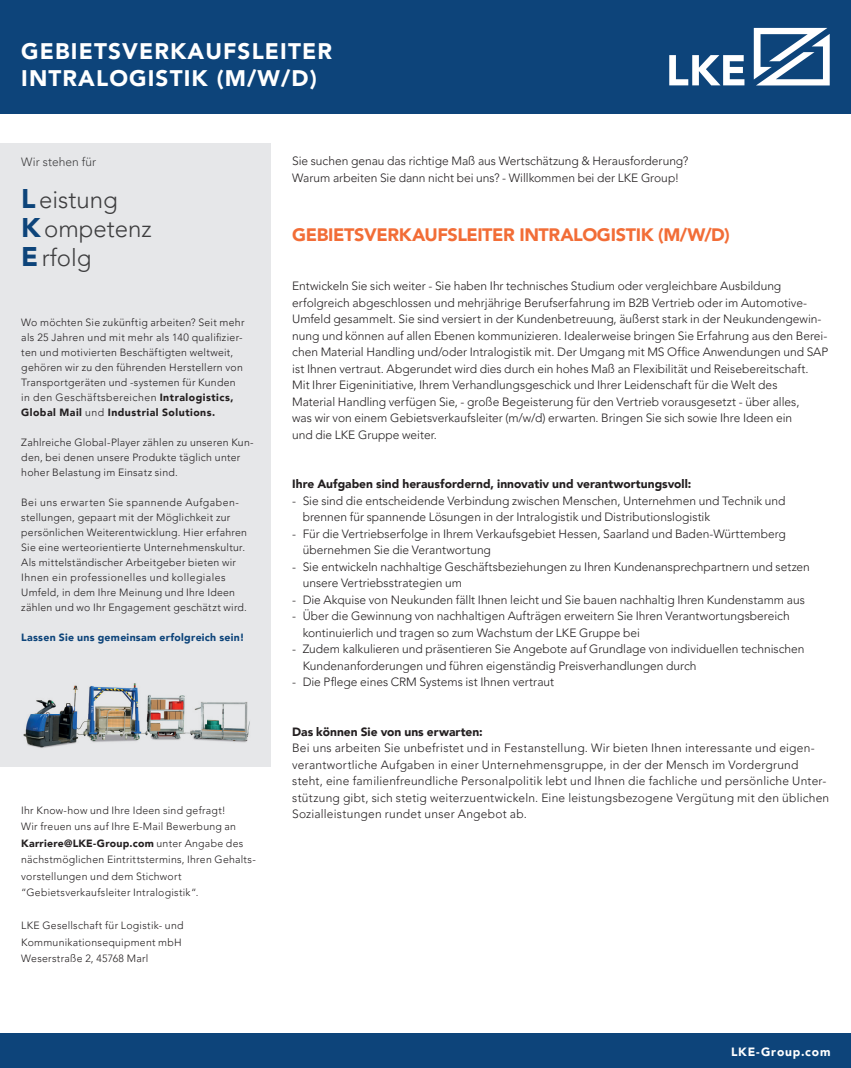
<style>
.page{position:relative;width:851px;height:1068px;background:#fff}
.page>*{position:absolute;margin:0;border:0;box-sizing:border-box;transform-origin:0 0}
.t1{font:300 24px/28.5px "Avenir LT Pro";color:#3e3e3f}
.t2{font:900 22.5px/27px "Avenir LT Pro";letter-spacing:.05em;color:#fff}
.t3{font:900 18px "Avenir LT Pro";letter-spacing:-.02em;color:#f26d37}
.t4{font:300 12px/16.5px "Avenir LT Pro";color:#231f20}
.t5{font:300 12px/16.5px "Avenir LT Pro";letter-spacing:.02em;color:#231f20}
.t6{font:900 12px "Avenir LT Pro";color:#231f20}
.t7{font:900 12px "Avenir LT Pro";letter-spacing:.07em;color:#fff}
.t8{font:300 12px "Avenir LT Pro";color:#3e3e3f}
.t9{font:300 10.5px/15px "Avenir LT Pro";letter-spacing:.025em;color:#231f20}
.t10{font:900 10.5px "Avenir LT Pro";letter-spacing:.025em;color:#0d447a}
.s1{font-weight:900;font-size:27px;color:#0d447a}
.s2{font-weight:900}
</style>
<div class="page">
<div style="left:0;top:144px;width:271px;height:623px;background:#e6e7e9"></div>
<div style="left:0;top:0;width:850px;height:113px;background:#0d447a"></div>
<div style="left:0;top:1033px;width:850px;height:34px;background:#0d447a"></div>
<img style="left:23px;top:683px;width:227px;height:65px">
<svg style="left:753px;top:28px;width:76px;height:57px"></svg>
<svg style="left:669px;top:55px;width:75px;height:30px"></svg>
<h2 class="t2" style="left:21px;top:37px;width:312px">GEBIETSVERKAUFSLEITER<br>INTRALOGISTIK (M/W/D)</h2>
<p class="t8" style="left:21px;top:154px;width:76px">Wir stehen für</p>
<h1 class="t1" style="left:21px;top:186px;width:132px"><span class="s1">L</span> eistung<br><span class="s1">K</span>ompetenz<br><span class="s1">E</span>rfolg</h1>
<p class="t9" style="left:21px;top:314px;width:225px">Wo möchten Sie zukünftig arbeiten? Seit mehr als 25 Jahren und mit mehr als 140 qualifizier&shy;ten und motivierten Beschäftigten weltweit, gehören wir zu den führenden Herstellern von Transportgeräten und -systemen für Kunden in den Geschäftsbereichen <span class="s2">Intralogistics, Global Mail</span> und <span class="s2">Industrial Solutions.</span></p>
<p class="t9" style="left:21px;top:434px;width:234px">Zahlreiche Global-Player zählen zu unseren Kun&shy;den, bei denen unsere Produkte täglich unter hoher Belastung im Einsatz sind.</p>
<p class="t9" style="left:21px;top:494px;width:227px">Bei uns erwarten Sie spannende Aufgaben&shy;stellungen, gepaart mit der Möglichkeit zur persönlichen Weiterentwicklung. Hier erfahren Sie eine werteorientierte Unternehmenskultur.<br>Als mittelständischer Arbeitgeber bieten wir Ihnen ein professionelles und kollegiales Umfeld, in dem Ihre Meinung und Ihre Ideen zählen und wo Ihr Engagement geschätzt wird.</p>
<p class="t10" style="left:21px;top:630px;width:225px">Lassen Sie uns gemeinsam erfolgreich sein!</p>
<p class="t9" style="left:21px;top:801px;width:236px;line-height:16.5px">Ihr Know-how und Ihre Ideen sind gefragt!<br>Wir freuen uns auf Ihre E-Mail Bewerbung an <span class="s2">Karriere@LKE-Group.com</span> unter Angabe des nächstmöglichen Eintrittstermins, Ihren Gehalts&shy;vorstellungen und dem Stichwort “Gebietsverkaufsleiter Intralogistik“.</p>
<p class="t9" style="left:21px;top:917px;width:164px;line-height:16.5px">LKE Gesellschaft für Logistik- und<br>Kommunikationsequipment mbH<br>Weserstraße 2, 45768 Marl</p>
<p class="t4" style="left:292px;top:153px;width:397px">Sie suchen genau das richtige Maß aus Wertschätzung &amp; Herausforderung?<br>Warum arbeiten Sie dann nicht bei uns? - Willkommen bei der LKE Group!</p>
<h3 class="t3" style="left:292px;top:223px;width:439px">GEBIETSVERKAUFSLEITER INTRALOGISTIK (M/W/D)</h3>
<p class="t4" style="left:292px;top:277px;width:537px">Entwickeln Sie sich weiter - Sie haben Ihr technisches Studium oder vergleichbare Ausbildung erfolgreich abgeschlossen und mehrjährige Berufserfahrung im B2B Vertrieb oder im Automotive-Umfeld gesammelt. Sie sind versiert in der Kundenbetreuung, äußerst stark in der Neukundengewin&shy;nung und können auf allen Ebenen kommunizieren. Idealerweise bringen Sie Erfahrung aus den Berei&shy;chen Material Handling und/oder Intralogistik mit. Der Umgang mit MS Office Anwendungen und SAP ist Ihnen vertraut. Abgerundet wird dies durch ein hohes Maß an Flexibilität und Reisebereitschaft.<br>Mit Ihrer Eigeninitiative, Ihrem Verhandlungsgeschick und Ihrer Leidenschaft für die Welt des<br>Material Handling verfügen Sie, - große Begeisterung für den Vertrieb vorausgesetzt - über alles,<br>was wir von einem Gebietsverkaufsleiter (m/w/d) erwarten. Bringen Sie sich sowie Ihre Ideen ein<br>und die LKE Gruppe weiter.</p>
<p class="t6" style="left:292px;top:476px;width:400px">Ihre Aufgaben sind herausfordernd, innovativ und verantwortungsvoll:</p>
<p class="t4" style="left:302px;top:492px;width:484px;text-indent:-10px">- Sie sind die entscheidende Verbindung zwischen Menschen, Unternehmen und Technik und brennen für spannende Lösungen in der Intralogistik und Distributionslogistik</p>
<p class="t4" style="left:302px;top:525px;width:484px;text-indent:-10px">- Für die Vertriebserfolge in Ihrem Verkaufsgebiet Hessen, Saarland und Baden-Württemberg übernehmen Sie die Verantwortung</p>
<p class="t4" style="left:302px;top:558px;width:508px;text-indent:-10px">- Sie entwickeln nachhaltige Geschäftsbeziehungen zu Ihren Kundenansprechpartnern und setzen unsere Vertriebsstrategien um</p>
<p class="t4" style="left:292px;top:591px;width:514px">- Die Akquise von Neukunden fällt Ihnen leicht und Sie bauen nachhaltig Ihren Kundenstamm aus</p>
<p class="t4" style="left:302px;top:607px;width:488px;text-indent:-10px">- Über die Gewinnung von nachhaltigen Aufträgen erweitern Sie Ihren Verantwortungsbereich kontinuierlich und tragen so zum Wachstum der LKE Gruppe bei</p>
<p class="t4" style="left:302px;top:640px;width:503px;text-indent:-10px">- Zudem kalkulieren und präsentieren Sie Angebote auf Grundlage von individuellen technischen<br>Kundenanforderungen und führen eigenständig Preisverhandlungen durch</p>
<p class="t4" style="left:292px;top:673px;width:263px">- Die Pflege eines CRM Systems ist Ihnen vertraut</p>
<p class="t6" style="left:292px;top:724px;width:192px">Das können Sie von uns erwarten:</p>
<p class="t5" style="left:292px;top:739px;width:538px">Bei uns arbeiten Sie unbefristet und in Festanstellung. Wir bieten Ihnen interessante und eigen&shy;verantwortliche Aufgaben in einer Unternehmensgruppe, in der der Mensch im Vordergrund steht, eine familienfreundliche Personalpolitik lebt und Ihnen die fachliche und persönliche Unter&shy;stützung gibt, sich stetig weiterzuentwickeln. Eine leistungsbezogene Vergütung mit den üblichen Sozialleistungen rundet unser Angebot ab.</p>
<p class="t7" style="left:731px;top:1043px;width:101px">LKE-Group.com</p>
</div>
